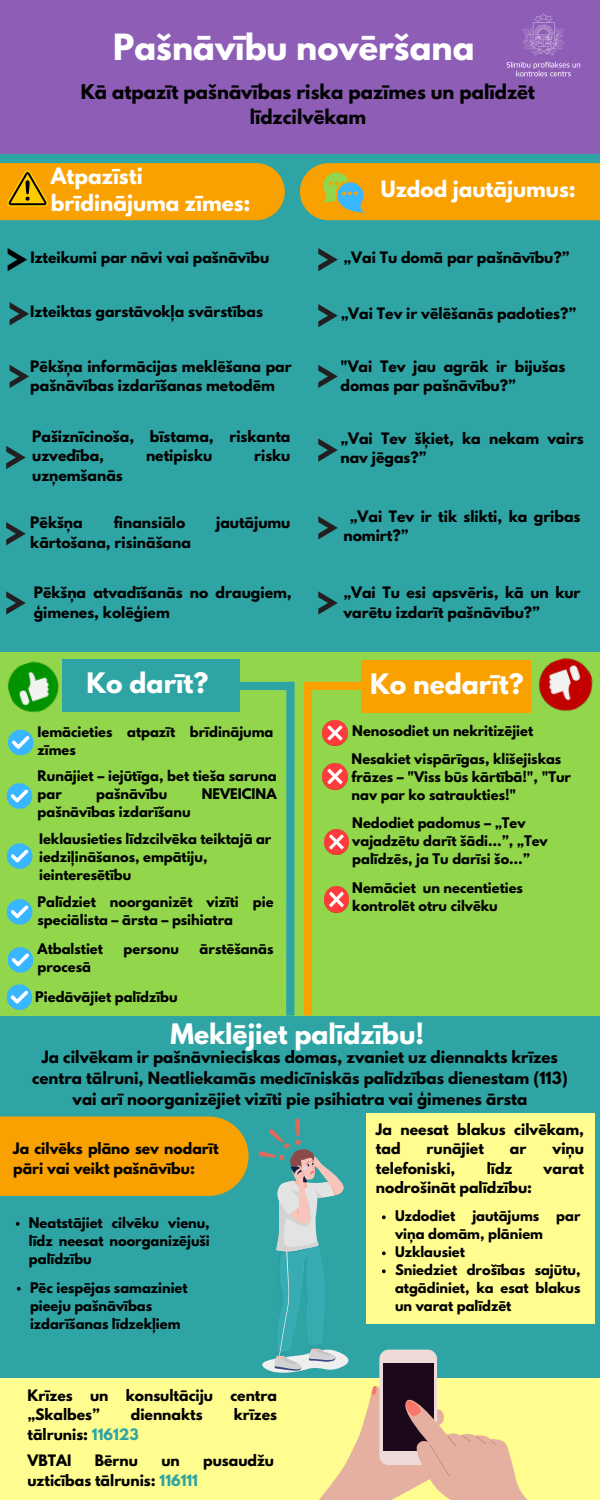
<style>
.page{position:relative;width:600px;height:1500px;background:#2fa4a4}
.page>*{position:absolute;margin:0;border:0;box-sizing:border-box;transform-origin:0 0}
.t1{font:700 32px "League Spartan";color:#fff}
.t2{font:700 25px "League Spartan";color:#fff}
.t3{font:700 20px/27.8px "League Spartan";color:#fff}
.t4{font:700 18px/24.8px "League Spartan";color:#000;text-align:center}
.t5{font:700 15px/21px "League Spartan";color:#000;text-align:center}
.t6{font:700 14px/19.5px "League Spartan";color:#000}
.t7{font:700 13px/18px "League Spartan";color:#000}
.s1{color:#2fa4a4}
</style>
<div class="page">
<div style="left:0;top:0;width:600px;height:153px;background:#8e5eb7"></div>
<svg style="left:8px;top:248px;width:19px;height:23px"></svg>
<div style="left:0;top:652px;width:600px;height:363px;background:#92d74b"></div>
<svg style="left:0;top:163px;width:285px;height:57px;background:#f09f03"></svg>
<div style="left:62px;top:660px;width:177px;height:52px;background:#2fa4a4"></div>
<div style="left:361px;top:660px;width:170px;height:53px;background:#f9a100"></div>
<img style="left:7px;top:659px;width:62px;height:54px">
<img style="left:538px;top:657px;width:55px;height:55px">
<div style="left:228px;top:682px;width:65px;height:8px;background:#2fa4a4"></div>
<div style="left:304px;top:682px;width:67px;height:8px;background:#f9a100"></div>
<div style="left:286px;top:682px;width:9px;height:334px;background:#2fa4a4"></div>
<div style="left:304px;top:684px;width:8px;height:331px;background:#f9a100"></div>
<img style="left:322px;top:720px;width:25px;height:26px">
<div style="left:7px;top:984px;width:25px;height:26px;background:#38b6ff;border-radius:50%"></div>
<svg style="left:11px;top:991px;width:21px;height:19px"></svg>
<div style="left:0;top:1116px;width:248px;height:80px;background:#f9a100"></div>
<div style="left:366px;top:1113px;width:228px;height:211px;background:#fffd8f"></div>
<div style="left:0;top:1378px;width:600px;height:122px;background:#fffd8f"></div>
<div style="left:379px;top:1350px;width:58px;height:115px;background:#eddad9;border-radius:9px"></div>
<div style="left:383px;top:1364px;width:50px;height:87px;background:#1c081b"></div>
<svg style="left:319px;top:1386px;width:209px;height:114px"></svg>
<svg style="left:523px;top:13px;width:41px;height:42px"></svg>
<svg style="left:507px;top:62px;width:73px;height:14px"></svg>
<svg style="left:300px;top:163px;width:300px;height:57px;background:#eba20e"></svg>
<svg style="left:10px;top:302px;width:19px;height:23px"></svg>
<svg style="left:10px;top:365px;width:19px;height:23px"></svg>
<svg style="left:6px;top:446px;width:20px;height:23px"></svg>
<svg style="left:6px;top:522px;width:20px;height:23px"></svg>
<svg style="left:6px;top:591px;width:20px;height:24px"></svg>
<svg style="left:318px;top:248px;width:20px;height:23px"></svg>
<svg style="left:318px;top:304px;width:20px;height:23px"></svg>
<svg style="left:318px;top:365px;width:20px;height:23px"></svg>
<svg style="left:318px;top:438px;width:20px;height:24px"></svg>
<svg style="left:318px;top:516px;width:20px;height:23px"></svg>
<svg style="left:318px;top:591px;width:20px;height:24px"></svg>
<div style="left:8px;top:947px;width:25px;height:26px;background:#38b6ff;border-radius:50%"></div>
<svg style="left:12px;top:954px;width:21px;height:19px"></svg>
<div style="left:7px;top:899px;width:25px;height:26px;background:#38b6ff;border-radius:50%"></div>
<svg style="left:11px;top:905px;width:21px;height:20px"></svg>
<div style="left:7px;top:843px;width:25px;height:26px;background:#38b6ff;border-radius:50%"></div>
<svg style="left:11px;top:850px;width:21px;height:19px"></svg>
<div style="left:8px;top:730px;width:25px;height:25px;background:#38b6ff;border-radius:50%"></div>
<svg style="left:12px;top:736px;width:21px;height:19px"></svg>
<img style="left:322px;top:764px;width:25px;height:25px">
<img style="left:324px;top:829px;width:25px;height:26px">
<img style="left:324px;top:887px;width:25px;height:25px">
<div style="left:7px;top:783px;width:25px;height:26px;background:#38b6ff;border-radius:50%"></div>
<svg style="left:11px;top:790px;width:21px;height:19px"></svg>
<svg style="left:259px;top:1118px;width:89px;height:255px"></svg>
<svg style="left:16px;top:1222px;width:4px;height:4px"></svg>
<svg style="left:17px;top:1287px;width:4px;height:4px"></svg>
<svg style="left:382px;top:1215px;width:4px;height:4px"></svg>
<svg style="left:382px;top:1251px;width:4px;height:4px"></svg>
<svg style="left:382px;top:1269px;width:4px;height:4px"></svg>
<p class="t1" style="left:113px;top:32px;width:363px">Pašnāvību novēršana</p>
<p class="t4" style="left:81px;top:82px;width:456px">Kā atpazīt pašnāvības riska pazīmes un palīdzēt līdzcilvēkam</p>
<p class="t3" style="left:51px;top:164px;width:201px">Atpazīsti brīdinājuma zīmes:</p>
<p class="t6" style="left:30px;top:250px;width:240px">Izteikumi par nāvi vai pašnāvību</p>
<p class="t6" style="left:30px;top:304px;width:234px">Izteiktas garstāvokļa svārstības</p>
<p class="t6" style="left:30px;top:358px;width:263px">Pēkšņa informācijas meklēšana par pašnāvības izdarīšanas metodēm</p>
<p class="t6" style="left:32px;top:428px;width:260px">Pašiznīcinoša, bīstama, riskanta uzvedība,</p>
<p class="t6" style="left:146px;top:447px;width:68px">netipisku</p>
<p class="t6" style="left:254px;top:447px;width:38px">risku</p>
<p class="t6" style="left:32px;top:467px;width:92px">uzņemšanās</p>
<p class="t6" style="left:30px;top:515px;width:54px">Pēkšņa</p>
<p class="t6" style="left:114px;top:515px;width:73px">finansiālo</p>
<p class="t6" style="left:216px;top:515px;width:76px">jautājumu</p>
<p class="t6" style="left:30px;top:534px;width:162px">kārtošana, risināšana</p>
<p class="t6" style="left:34px;top:585px;width:260px">Pēkšņa atvadīšanās no draugiem, ģimenes, kolēģiem</p>
<p class="t2" style="left:87px;top:670px;width:123px">Ko darīt?</p>
<p class="t7" style="left:38px;top:724px;width:237px">Iemācieties atpazīt brīdinājuma zīmes</p>
<p class="t7" style="left:38px;top:769px;width:240px">Runājiet – iejūtīga, bet tieša saruna par</p>
<p class="t7" style="left:96px;top:787px;width:73px">pašnāvību</p>
<p class="t7" style="left:202px;top:787px;width:76px">NEVEICINA</p>
<p class="t7" style="left:38px;top:805px;width:155px">pašnāvības izdarīšanu</p>
<p class="t7" style="left:39px;top:831px;width:234px">Ieklausieties līdzcilvēka teiktajā ar iedziļināšanos, empātiju, ieinteresētību</p>
<p class="t7" style="left:38px;top:895px;width:237px">Palīdziet noorganizēt vizīti pie speciālista – ārsta – psihiatra</p>
<p class="t7" style="left:38px;top:941px;width:67px">Atbalstiet</p>
<p class="t7" style="left:124px;top:941px;width:57px">personu</p>
<p class="t7" style="left:200px;top:941px;width:75px">ārstēšanās</p>
<p class="t7" style="left:38px;top:959px;width:55px">procesā</p>
<p class="t7" style="left:35px;top:990px;width:144px">Piedāvājiet palīdzību</p>
<p class="t3" style="left:381px;top:177px;width:197px">Uzdod jautājumus:</p>
<p class="t6" style="left:344px;top:250px;width:227px">„Vai Tu domā par pašnāvību?”</p>
<p class="t6" style="left:341px;top:306px;width:237px">„Vai Tev ir vēlēšanās padoties?”</p>
<p class="t6" style="left:341px;top:358px;width:226px">"Vai Tev jau agrāk ir bijušas domas par pašnāvību?”</p>
<p class="t6" style="left:341px;top:430px;width:245px">„Vai Tev šķiet, ka nekam vairs nav jēgas?”</p>
<p class="t6" style="left:343px;top:508px;width:239px;text-indent:6px">„Vai Tev ir tik slikti, ka gribas nomirt?”</p>
<p class="t6" style="left:343px;top:585px;width:239px">„Vai Tu esi apsvēris, kā un kur varētu izdarīt pašnāvību?”</p>
<p class="t2" style="left:370px;top:671px;width:155px">Ko nedarīt?</p>
<p class="t7" style="left:352px;top:723px;width:182px">Nenosodiet un nekritizējiet</p>
<p class="t7" style="left:352px;top:752px;width:221px">Nesakiet vispārīgas, klišejiskas frāzes – "Viss būs kārtībā!", "Tur nav par ko satraukties!"</p>
<p class="t7" style="left:352px;top:816px;width:197px">Nedodiet padomus – „Tev vajadzētu darīt šādi…”, „Tev palīdzēs, ja Tu darīsi šo…”</p>
<p class="t7" style="left:352px;top:881px;width:172px">Nemāciet un necentieties kontrolēt otru cilvēku</p>
<p class="t2" style="left:170px;top:1021px;width:255px">Meklējiet palīdzību!</p>
<p class="t5" style="left:32px;top:1048px;width:537px">Ja cilvēkam ir pašnāvnieciskas domas, zvaniet uz diennakts krīzes centra tālruni, Neatliekamās medicīniskās palīdzības dienestam (113) vai arī noorganizējiet vizīti pie psihiatra vai ģimenes ārsta</p>
<p class="t6" style="left:13px;top:1141px;width:207px">Ja cilvēks plāno sev nodarīt pāri vai veikt pašnāvību:</p>
<p class="t7" style="left:29px;top:1215px;width:182px;text-align:justify">Neatstājiet cilvēku vienu, līdz neesat noorganizējuši palīdzību</p>
<p class="t7" style="left:30px;top:1280px;width:159px">Pēc iespējas samaziniet pieeju pašnāvības izdarīšanas līdzekļiem</p>
<p class="t6" style="left:27px;top:1387px;width:251px">Krīzes un konsultāciju centra „Skalbes”</p>
<p class="t6" style="left:131px;top:1407px;width:73px">diennakts</p>
<p class="t6" style="left:234px;top:1407px;width:45px">krīzes</p>
<p class="t6" style="left:27px;top:1426px;width:113px">tālrunis: <span class="s1">116123</span></p>
<p class="t6" style="left:27px;top:1453px;width:45px">VBTAI</p>
<p class="t6" style="left:95px;top:1453px;width:45px">Bērnu</p>
<p class="t6" style="left:161px;top:1453px;width:20px">un</p>
<p class="t6" style="left:203px;top:1453px;width:72px">pusaudžu</p>
<p class="t6" style="left:27px;top:1472px;width:172px">uzticības tālrunis: <span class="s1">116111</span></p>
<p class="t6" style="left:376px;top:1121px;width:210px">Ja neesat blakus cilvēkam, tad</p>
<p class="t6" style="left:427px;top:1141px;width:59px">runājiet</p>
<p class="t6" style="left:510px;top:1141px;width:18px">ar</p>
<p class="t6" style="left:553px;top:1141px;width:33px">viņu</p>
<p class="t6" style="left:376px;top:1160px;width:81px">telefoniski,</p>
<p class="t6" style="left:487px;top:1160px;width:27px">līdz</p>
<p class="t6" style="left:544px;top:1160px;width:42px">varat</p>
<p class="t6" style="left:376px;top:1180px;width:158px">nodrošināt palīdzību:</p>
<p class="t7" style="left:395px;top:1209px;width:62px">Uzdodiet</p>
<p class="t7" style="left:472px;top:1209px;width:68px">jautājums</p>
<p class="t7" style="left:556px;top:1209px;width:26px">par</p>
<p class="t7" style="left:395px;top:1227px;width:149px">viņa domām, plāniem</p>
<p class="t7" style="left:395px;top:1245px;width:71px">Uzklausiet</p>
<p class="t7" style="left:395px;top:1263px;width:187px;text-align:justify">Sniedziet drošības sajūtu, atgādiniet, ka esat blakus un varat palīdzēt</p>
</div>
